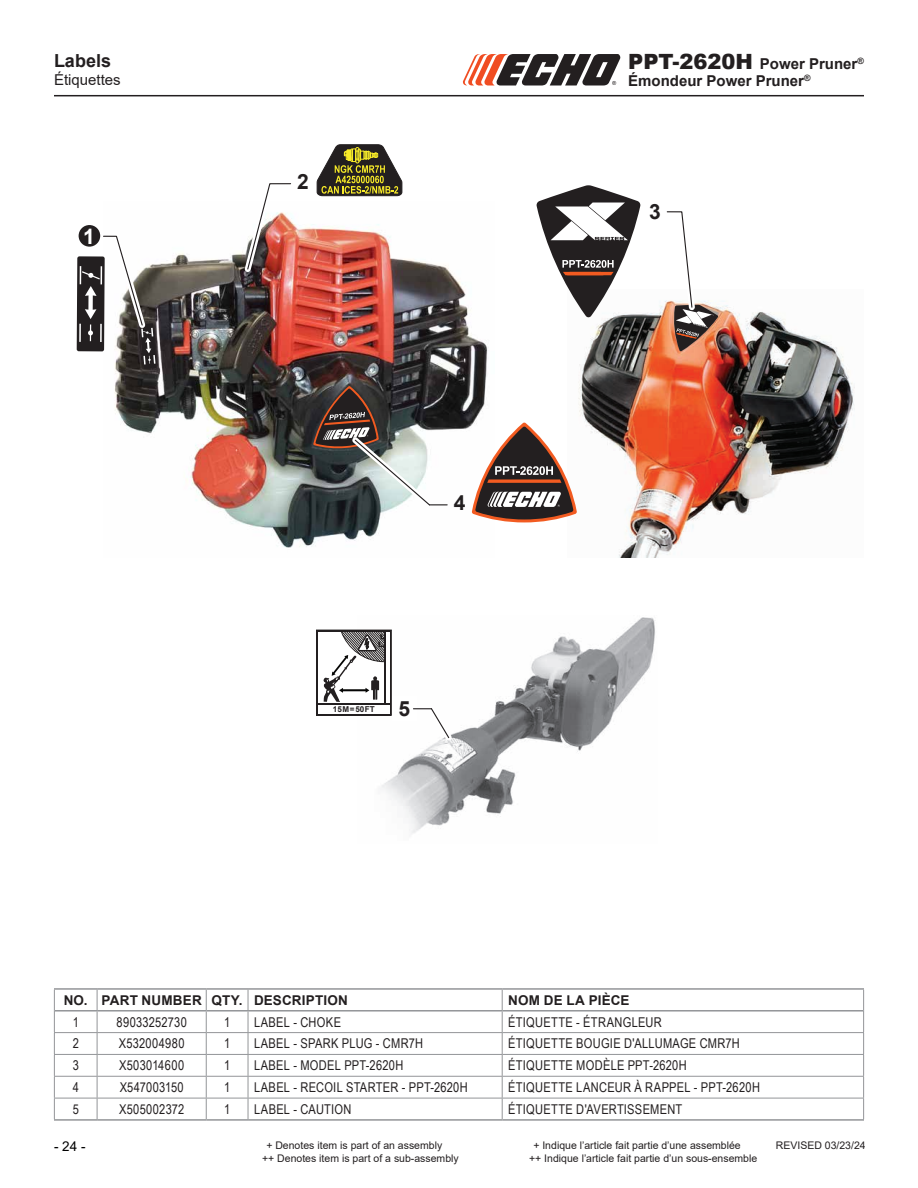
<style>
.page{position:relative;width:918px;height:1188px;background:#fff}
.page>*{position:absolute;margin:0;border:0;box-sizing:border-box;transform-origin:0 0}
.t1{font:700 21.3px "Arial";color:#fff}
.t2{font:700 21px "Arial";color:#231f20}
.t3{font:700 18px "Arial";color:#231f20}
.t4{font:700 15px/16.5px "Arial";color:#231f20}
.t5{font:15px "Arial";color:#231f20}
.t6{font:13.5px "Arial Narrow";letter-spacing:.02em;color:#231f20}
.t7{font:700 13.5px "Arial";letter-spacing:.01em;color:#231f20}
.t8{font:13.5px "Arial";color:#000}
.t9{font:10.5px "Arial";color:#231f20}
.t10{font:700 8.1px "Arial";color:#231f20}
.s1{font-weight:900;font-size:21px}
</style>
<div class="page">
<hr style="left:54px;top:95px;width:810px;height:1px;background:#231f20">
<svg style="left:462px;top:54px;width:159px;height:32px"></svg>
<img style="left:114px;top:222px;width:374px;height:326px">
<img style="left:578px;top:301px;width:277px;height:256px">
<img style="left:357px;top:617px;width:298px;height:217px">
<div style="left:79px;top:225px;width:21px;height:22px;background:#231f20;border-radius:50%"></div>
<div style="left:392px;top:696px;width:25px;height:25px;background:#fff"></div>
<div style="left:316px;top:630px;width:76px;height:86px;border:1px solid #231f20"></div>
<div style="left:318px;top:632px;width:72px;height:82px;background:#fff"></div>
<hr style="left:317px;top:703px;width:74px;height:2px;background:#231f20">
<svg style="left:323px;top:630px;width:62px;height:72px"></svg>
<hr style="left:385px;top:630px;width:1px;height:74px;background:#231f20">
<svg style="left:413px;top:701px;width:44px;height:45px"></svg>
<svg style="left:666px;top:211px;width:52px;height:140px"></svg>
<img style="left:240px;top:183px;width:52px;height:93px">
<svg style="left:472px;top:423px;width:105px;height:99px"></svg>
<svg style="left:77px;top:229px;width:80px;height:140px"></svg>
<svg style="left:313px;top:386px;width:134px;height:127px"></svg>
<svg style="left:316px;top:144px;width:87px;height:52px"></svg>
<svg style="left:537px;top:185px;width:103px;height:132px"></svg>
<svg style="left:591px;top:715px;width:13px;height:25px"></svg>
<hr style="left:54px;top:988px;width:43px;height:2px;background:#939598">
<hr style="left:97px;top:988px;width:109px;height:2px;background:#939598">
<hr style="left:206px;top:988px;width:42px;height:2px;background:#939598">
<hr style="left:248px;top:988px;width:254px;height:2px;background:#939598">
<hr style="left:502px;top:988px;width:362px;height:2px;background:#939598">
<hr style="left:55px;top:1010px;width:42px;height:2px;background:#939598">
<hr style="left:97px;top:1010px;width:109px;height:2px;background:#939598">
<hr style="left:206px;top:1010px;width:42px;height:2px;background:#939598">
<hr style="left:248px;top:1010px;width:254px;height:2px;background:#939598">
<hr style="left:502px;top:1010px;width:361px;height:2px;background:#939598">
<hr style="left:54px;top:1119px;width:43px;height:2px;background:#939598">
<hr style="left:97px;top:1119px;width:109px;height:2px;background:#939598">
<hr style="left:206px;top:1119px;width:42px;height:2px;background:#939598">
<hr style="left:248px;top:1119px;width:254px;height:2px;background:#939598">
<hr style="left:502px;top:1119px;width:362px;height:2px;background:#939598">
<hr style="left:54px;top:1032px;width:43px;height:1px;background:#939598">
<hr style="left:97px;top:1032px;width:109px;height:1px;background:#939598">
<hr style="left:206px;top:1032px;width:42px;height:1px;background:#939598">
<hr style="left:248px;top:1032px;width:254px;height:1px;background:#939598">
<hr style="left:502px;top:1032px;width:362px;height:1px;background:#939598">
<hr style="left:54px;top:1054px;width:43px;height:1px;background:#939598">
<hr style="left:97px;top:1054px;width:109px;height:1px;background:#939598">
<hr style="left:206px;top:1054px;width:42px;height:1px;background:#939598">
<hr style="left:248px;top:1054px;width:254px;height:1px;background:#939598">
<hr style="left:502px;top:1054px;width:362px;height:1px;background:#939598">
<hr style="left:54px;top:1076px;width:43px;height:1px;background:#939598">
<hr style="left:97px;top:1076px;width:109px;height:1px;background:#939598">
<hr style="left:206px;top:1076px;width:42px;height:1px;background:#939598">
<hr style="left:248px;top:1076px;width:254px;height:1px;background:#939598">
<hr style="left:502px;top:1076px;width:362px;height:1px;background:#939598">
<hr style="left:54px;top:1098px;width:43px;height:1px;background:#939598">
<svg style="left:54px;top:990px;width:1px;height:129px"></svg>
<hr style="left:97px;top:1098px;width:109px;height:1px;background:#939598">
<svg style="left:97px;top:990px;width:1px;height:129px"></svg>
<hr style="left:206px;top:1098px;width:42px;height:1px;background:#939598">
<svg style="left:206px;top:990px;width:1px;height:129px"></svg>
<hr style="left:248px;top:1098px;width:254px;height:1px;background:#939598">
<svg style="left:248px;top:990px;width:1px;height:129px"></svg>
<hr style="left:502px;top:1098px;width:362px;height:1px;background:#939598">
<svg style="left:502px;top:990px;width:1px;height:129px"></svg>
<svg style="left:863px;top:990px;width:1px;height:129px"></svg>
<h3 class="t3" style="left:54px;top:48px;width:59px">Labels</h3>
<p class="t5" style="left:54px;top:70px;width:68px">Étiquettes</p>
<h1 class="t1" style="left:83px;top:221px;width:13px">1</h1>
<h2 class="t2" style="left:297px;top:167px;width:13px">2</h2>
<h2 class="t2" style="left:454px;top:488px;width:13px">4</h2>
<p class="t10" style="left:333px;top:704px;width:43px">15M=50FT</p>
<h2 class="t2" style="left:398px;top:694px;width:13px">5</h2>
<p class="t4" style="left:628px;top:56px;width:237px"><span class="s1">PPT-2620H</span> Power Pruner<sup>®<br></sup>Émondeur Power Pruner<sup>®</sup></p>
<h2 class="t2" style="left:649px;top:197px;width:13px">3</h2>
<p class="t7" style="left:64px;top:991px;width:286px">NO. PART NUMBER QTY. DESCRIPTION</p>
<p class="t7" style="left:508px;top:991px;width:123px">NOM DE LA PIÈCE</p>
<p class="t6" style="left:73px;top:1012px;width:8px">1</p>
<p class="t6" style="left:117px;top:1012px;width:72px">89033252730</p>
<p class="t6" style="left:224px;top:1012px;width:8px">1</p>
<p class="t6" style="left:254px;top:1012px;width:89px">LABEL - CHOKE</p>
<p class="t6" style="left:508px;top:1012px;width:155px">ÉTIQUETTE - ÉTRANGLEUR</p>
<p class="t6" style="left:73px;top:1034px;width:8px">2</p>
<p class="t6" style="left:119px;top:1034px;width:67px">X532004980</p>
<p class="t6" style="left:224px;top:1034px;width:8px">1</p>
<p class="t6" style="left:254px;top:1034px;width:171px">LABEL - SPARK PLUG - CMR7H</p>
<p class="t6" style="left:508px;top:1034px;width:233px">ÉTIQUETTE BOUGIE D'ALLUMAGE CMR7H</p>
<p class="t6" style="left:73px;top:1056px;width:8px">3</p>
<p class="t6" style="left:119px;top:1056px;width:66px">X503014600</p>
<p class="t6" style="left:224px;top:1056px;width:8px">1</p>
<p class="t6" style="left:254px;top:1056px;width:151px">LABEL - MODEL PPT-2620H</p>
<p class="t6" style="left:508px;top:1056px;width:180px">ÉTIQUETTE MODÈLE PPT-2620H</p>
<p class="t6" style="left:73px;top:1077px;width:8px">4</p>
<p class="t6" style="left:120px;top:1077px;width:65px">X547003150</p>
<p class="t6" style="left:224px;top:1077px;width:8px">1</p>
<p class="t6" style="left:254px;top:1077px;width:215px">LABEL - RECOIL STARTER - PPT-2620H</p>
<p class="t6" style="left:508px;top:1077px;width:253px">ÉTIQUETTE LANCEUR À RAPPEL - PPT-2620H</p>
<p class="t6" style="left:73px;top:1099px;width:8px">5</p>
<p class="t6" style="left:119px;top:1099px;width:67px">X505002372</p>
<p class="t6" style="left:224px;top:1099px;width:8px">1</p>
<p class="t6" style="left:254px;top:1099px;width:99px">LABEL - CAUTION</p>
<p class="t6" style="left:508px;top:1099px;width:176px">ÉTIQUETTE D'AVERTISSEMENT</p>
<p class="t8" style="left:54px;top:1137px;width:33px">- 24 -</p>
<p class="t9" style="left:266px;top:1138px;width:177px">+ Denotes item is part of an assembly</p>
<p class="t9" style="left:533px;top:1138px;width:209px">+ Indique l’article fait partie d’une assemblée</p>
<p class="t9" style="left:262px;top:1151px;width:198px">++ Denotes item is part of a sub-assembly</p>
<p class="t9" style="left:529px;top:1151px;width:230px">++ Indique l’article fait partie d’un sous-ensemble</p>
<p class="t9" style="left:776px;top:1138px;width:91px">REVISED 03/23/24</p>
</div>
